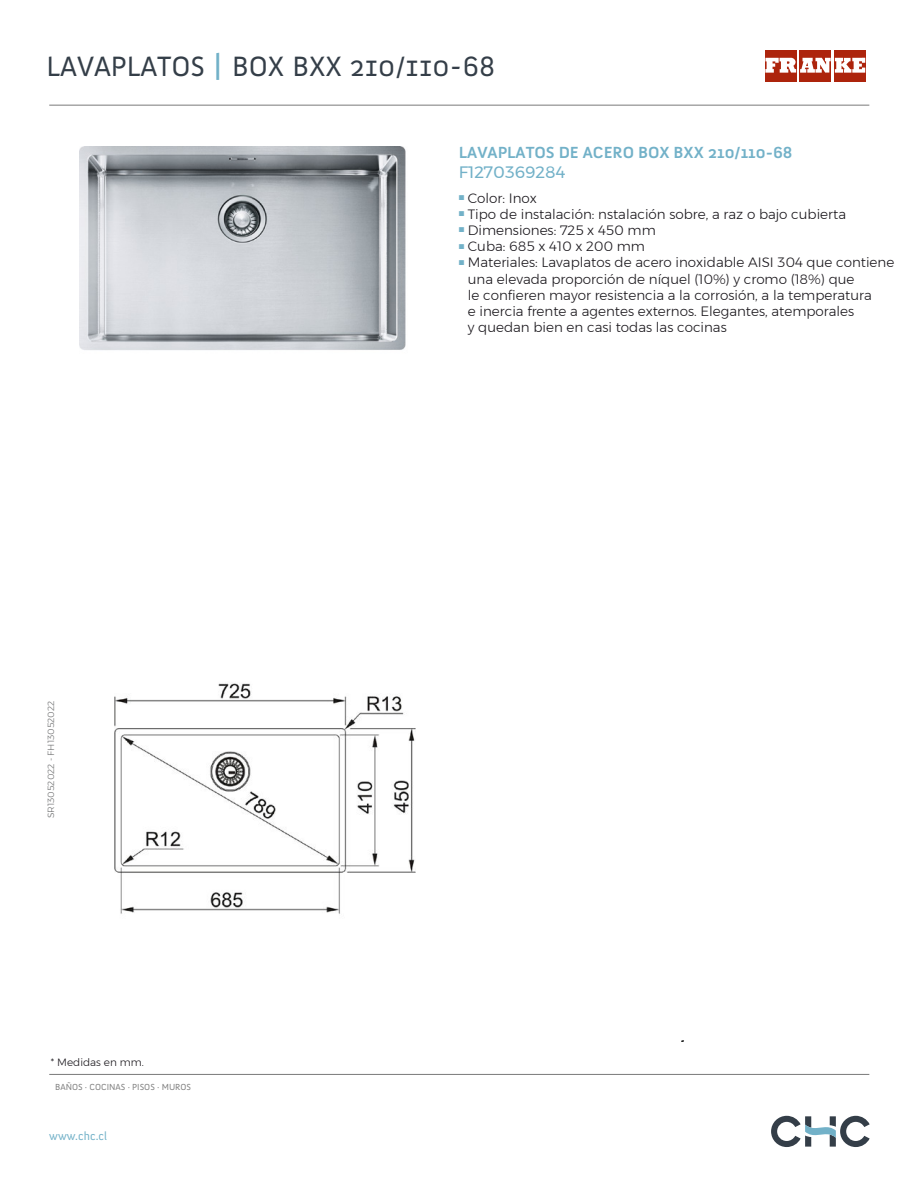
<style>
.page{position:relative;width:918px;height:1188px;background:#fff}
.page>*{position:absolute;margin:0;border:0;box-sizing:border-box;transform-origin:0 0}
.t1{font:28.65px "Anivers SC";color:#343e48}
.t2{font:700 16.5px "Anivers";color:#72b1c8}
.t3{font:16.5px "Montserrat";color:#72b1c8}
.t4{font:300 13.5px/16.2px "Montserrat";color:#1a171c}
.t5{font:12px "Anivers";color:#72b1c8}
.t6{font:300 10.5px "Montserrat";color:#1a171c}
.t7{font:10.5px/16.4px "Arial";color:#72b1c8;text-align:justify}
.t8{font:9px "Anivers";color:#808080}
.t9{font:300 9px "Montserrat";color:#707172}
.s1{font-size:34.2px;color:#72b1c8}
</style>
<div class="page">
<img style="left:80px;top:146px;width:326px;height:204px">
<hr style="left:49px;top:105px;width:820px;height:1px;background:#808080">
<hr style="left:49px;top:1074px;width:820px;height:1px;background:#808080">
<svg style="left:771px;top:1116px;width:99px;height:31px"></svg>
<div style="left:765px;top:50px;width:31px;height:31px;background:#ad240c"></div>
<div style="left:800px;top:50px;width:31px;height:31px;background:#ad240c"></div>
<div style="left:834px;top:50px;width:32px;height:31px;background:#ad240c"></div>
<svg style="left:765px;top:58px;width:100px;height:15px"></svg>
<img style="left:114px;top:683px;width:302px;height:231px">
<h1 class="t1" style="left:47px;top:56px;width:450px">LAVAPLATOS <span class="s1">|</span> BOX BXX 210/110-68</h1>
<p class="t2" style="left:459px;top:142px;width:335px">LAVAPLATOS DE ACERO BOX BXX 210/110-68</p>
<p class="t3" style="left:459px;top:162px;width:108px">F1270369284</p>
<p class="t9" style="left:47px;top:818px;width:118px;rotate:-90deg">SR13052022 - FH13052022</p>
<p class="t6" style="left:51px;top:1058px;width:94px">* Medidas en mm.</p>
<p class="t8" style="left:55px;top:1081px;width:137px">BAÑOS · COCINAS · PISOS · MUROS</p>
<p class="t5" style="left:49px;top:1129px;width:59px">www.chc.cl</p>
<p class="t4" style="left:468px;top:191px;width:428px">Color: Inox<br>Tipo de instalación: nstalación sobre, a raz o bajo cubierta Dimensiones: 725 x 450 mm<br>Cuba: 685 x 410 x 200 mm<br>Materiales: Lavaplatos de acero inoxidable AISI 304 que contiene una elevada proporción de níquel (10%) y cromo (18%) que<br>le confieren mayor resistencia a la corrosión, a la temperatura<br>e inercia frente a agentes externos. Elegantes, atemporales<br>y quedan bien en casi todas las cocinas</p>
<p class="t7" style="left:459px;top:188px;width:8px">■ ■ ■ ■ ■</p>
</div>
